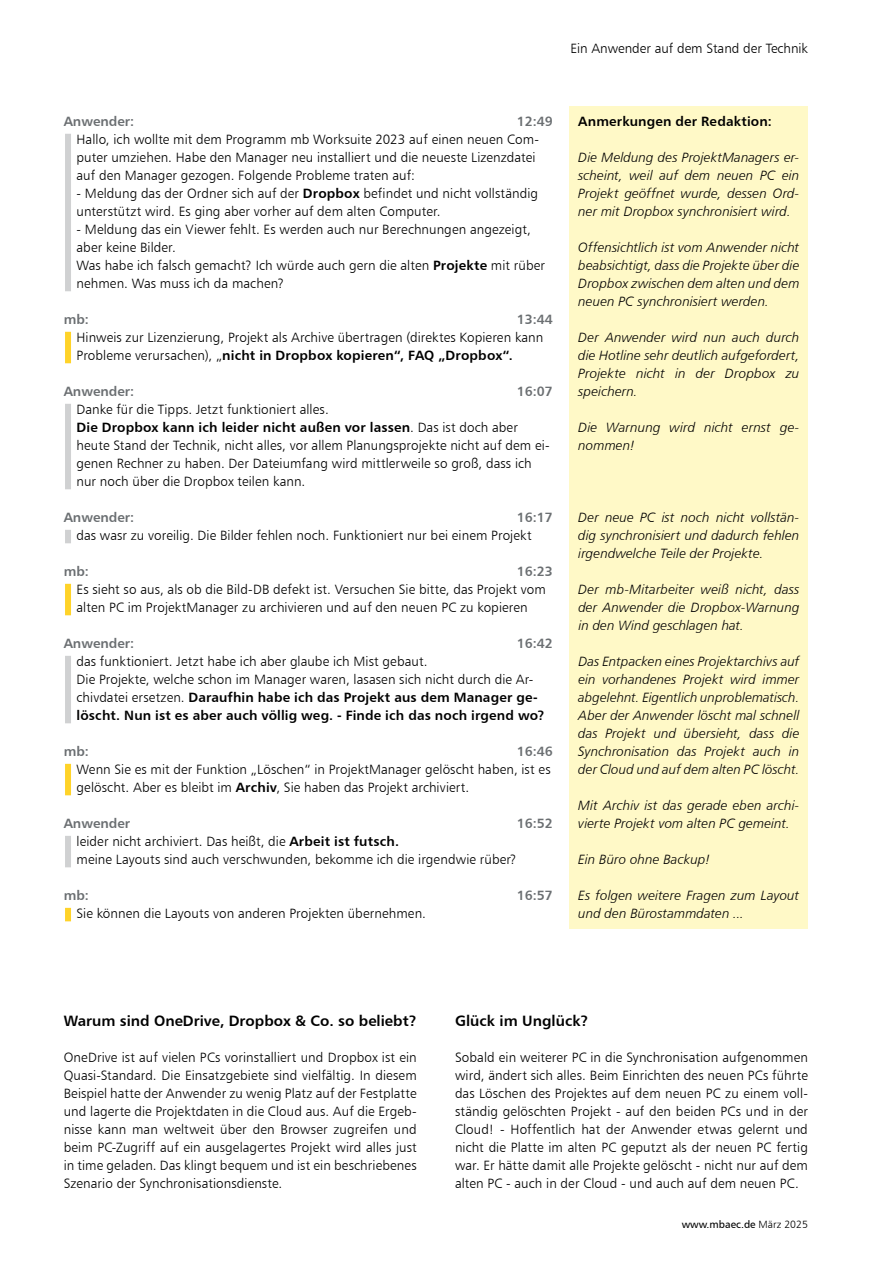
<style>
.page{position:relative;width:893px;height:1263px;background:#fff}
.page>*{position:absolute;margin:0;border:0;box-sizing:border-box;transform-origin:0 0}
.t1{font:15px "Humanist 777 BT Bold B";color:#000}
.t2{font:13.5px/18px "Humanist 777 BT Light B";letter-spacing:.005em;color:#000}
.t3{font:13.5px/18px "Humanist 777 BT Light Italic B";letter-spacing:.005em;color:#000;text-align:justify}
.t4{font:13.5px/18px "Humanist 777 BT Bold B";letter-spacing:.01em;color:#000}
.t5{font:13.5px "Humanist 777 BT Bold B";color:#6b6f72}
.t6{font:10.5px "Humanist 777 BT Roman B";color:#000}
.s1{font-family:"Humanist 777 BT Bold B"}
.s2{font-family:"Humanist 777 BT Light B"}
</style>
<div class="page">
<div style="left:65px;top:134px;width:6px;height:157px;background:#d0d1d2"></div>
<div style="left:65px;top:332px;width:6px;height:31px;background:#ffd329"></div>
<div style="left:65px;top:404px;width:6px;height:85px;background:#d0d1d2"></div>
<div style="left:65px;top:530px;width:6px;height:13px;background:#d0d1d2"></div>
<div style="left:65px;top:584px;width:6px;height:31px;background:#ffd329"></div>
<div style="left:65px;top:656px;width:6px;height:67px;background:#d0d1d2"></div>
<div style="left:65px;top:764px;width:6px;height:31px;background:#ffd329"></div>
<div style="left:65px;top:836px;width:6px;height:31px;background:#d0d1d2"></div>
<div style="left:65px;top:908px;width:6px;height:13px;background:#ffd329"></div>
<div style="left:570px;top:106px;width:238px;height:822px;background:#fff9c7"></div>
<p class="t2" style="left:570px;top:39px;width:239px">Ein Anwender auf dem Stand der Technik</p>
<p class="t5" style="left:64px;top:113px;width:72px">Anwender:</p>
<p class="t5" style="left:517px;top:113px;width:38px">12:49</p>
<p class="t2" style="left:77px;top:130px;width:464px">Hallo, ich wollte mit dem Programm mb Worksuite 2023 auf einen neuen Com&shy;puter umziehen. Habe den Manager neu installiert und die neueste Lizenzdatei auf den Manager gezogen. Folgende Probleme traten auf:</p>
<p class="t2" style="left:77px;top:184px;width:463px">- Meldung das der Ordner sich auf der <span class="s1">Dropbox</span> befindet und nicht vollständig unterstützt wird. Es ging aber vorher auf dem alten Computer.</p>
<p class="t2" style="left:77px;top:220px;width:470px">- Meldung das ein Viewer fehlt. Es werden auch nur Berechnungen angezeigt, aber keine Bilder.<br>Was habe ich falsch gemacht? Ich würde auch gern die alten <span class="s1">Projekte</span> mit rüber nehmen. Was muss ich da machen?</p>
<p class="t5" style="left:64px;top:311px;width:27px">mb:</p>
<p class="t5" style="left:517px;top:311px;width:38px">13:44</p>
<p class="t2" style="left:77px;top:328px;width:468px">Hinweis zur Lizenzierung, Projekt als Archive übertragen (direktes Kopieren kann</p>
<p class="t4" style="left:77px;top:346px;width:438px"><span class="s2">Probleme verursachen), „</span>nicht in Dropbox kopieren“, FAQ „Dropbox“.</p>
<p class="t5" style="left:64px;top:383px;width:72px">Anwender:</p>
<p class="t5" style="left:517px;top:383px;width:38px">16:07</p>
<p class="t2" style="left:77px;top:400px;width:254px">Danke für die Tipps. Jetzt funktioniert alles.</p>
<p class="t4" style="left:77px;top:418px;width:443px">Die Dropbox kann ich leider nicht außen vor lassen<span class="s2">. Das ist doch aber</span></p>
<p class="t2" style="left:77px;top:436px;width:475px">heute Stand der Technik, nicht alles, vor allem Planungsprojekte nicht auf dem ei&shy;genen Rechner zu haben. Der Dateiumfang wird mittlerweile so groß, dass ich nur noch über die Dropbox teilen kann.</p>
<p class="t5" style="left:64px;top:509px;width:72px">Anwender:</p>
<p class="t5" style="left:517px;top:509px;width:38px">16:17</p>
<p class="t2" style="left:77px;top:526px;width:456px">das wasr zu voreilig. Die Bilder fehlen noch. Funktioniert nur bei einem Projekt</p>
<p class="t5" style="left:64px;top:563px;width:27px">mb:</p>
<p class="t5" style="left:517px;top:563px;width:38px">16:23</p>
<p class="t2" style="left:77px;top:580px;width:471px">Es sieht so aus, als ob die Bild-DB defekt ist. Versuchen Sie bitte, das Projekt vom alten PC im ProjektManager zu archivieren und auf den neuen PC zu kopieren</p>
<p class="t5" style="left:64px;top:635px;width:72px">Anwender:</p>
<p class="t5" style="left:517px;top:635px;width:38px">16:42</p>
<p class="t2" style="left:77px;top:652px;width:458px">das funktioniert. Jetzt habe ich aber glaube ich Mist gebaut.<br>Die Projekte, welche schon im Manager waren, lasasen sich nicht durch die Ar-</p>
<p class="t4" style="left:77px;top:688px;width:470px"><span class="s2">chivdatei ersetzen.</span> Daraufhin habe ich das Projekt aus dem Manager ge&shy;löscht. Nun ist es aber auch völlig weg. - Finde ich das noch irgend wo?</p>
<p class="t5" style="left:64px;top:743px;width:27px">mb:</p>
<p class="t5" style="left:517px;top:743px;width:38px">16:46</p>
<p class="t2" style="left:77px;top:760px;width:476px">Wenn Sie es mit der Funktion „Löschen“ in ProjektManager gelöscht haben, ist es gelöscht. Aber es bleibt im <span class="s1">Archiv</span>, Sie haben das Projekt archiviert.</p>
<p class="t5" style="left:64px;top:815px;width:68px">Anwender</p>
<p class="t5" style="left:517px;top:815px;width:38px">16:52</p>
<p class="t2" style="left:77px;top:832px;width:442px">leider nicht archiviert. Das heißt, die <span class="s1">Arbeit ist futsch.<br></span>meine Layouts sind auch verschwunden, bekomme ich die irgendwie rüber?</p>
<p class="t5" style="left:64px;top:887px;width:27px">mb:</p>
<p class="t5" style="left:517px;top:887px;width:38px">16:57</p>
<p class="t2" style="left:77px;top:904px;width:351px">Sie können die Layouts von anderen Projekten übernehmen.</p>
<p class="t4" style="left:578px;top:112px;width:195px">Anmerkungen der Redaktion:</p>
<p class="t3" style="left:578px;top:148px;width:223px">Die Meldung des ProjektManagers er&shy;scheint, weil auf dem neuen PC ein Projekt geöffnet wurde, dessen Ord&shy;ner mit Dropbox synchronisiert wird.</p>
<p class="t3" style="left:578px;top:238px;width:223px">Offensichtlich ist vom Anwender nicht beabsichtigt, dass die Projekte über die Dropbox zwischen dem alten und dem neuen PC synchronisiert werden.</p>
<p class="t3" style="left:578px;top:328px;width:223px">Der Anwender wird nun auch durch die Hotline sehr deutlich aufgefordert, Projekte nicht in der Dropbox zu speichern.</p>
<p class="t3" style="left:578px;top:418px;width:223px">Die Warnung wird nicht ernst ge&shy;nommen!</p>
<p class="t3" style="left:578px;top:508px;width:223px">Der neue PC ist noch nicht vollstän&shy;dig synchronisiert und dadurch fehlen irgendwelche Teile der Projekte.</p>
<p class="t3" style="left:578px;top:580px;width:223px">Der mb-Mitarbeiter weiß nicht, dass der Anwender die Dropbox-Warnung in den Wind geschlagen hat.</p>
<p class="t3" style="left:578px;top:652px;width:223px">Das Entpacken eines Projektarchivs auf ein vorhandenes Projekt wird immer abgelehnt. Eigentlich unproblematisch.<br>Aber der Anwender löscht mal schnell das Projekt und übersieht, dass die Synchronisation das Projekt auch in der Cloud und auf dem alten PC löscht.</p>
<p class="t3" style="left:578px;top:796px;width:223px">Mit Archiv ist das gerade eben archi&shy;vierte Projekt vom alten PC gemeint.</p>
<p class="t3" style="left:578px;top:850px;width:134px">Ein Büro ohne Backup!</p>
<p class="t3" style="left:578px;top:886px;width:223px">Es folgen weitere Fragen zum Layout und den Bürostammdaten ...</p>
<p class="t1" style="left:64px;top:1011px;width:354px">Warum sind OneDrive, Dropbox &amp; Co. so beliebt?</p>
<p class="t2" style="left:64px;top:1048px;width:354px;text-align:justify">OneDrive ist auf vielen PCs vorinstalliert und Dropbox ist ein Quasi-Standard. Die Einsatzgebiete sind vielfältig. In diesem Beispiel hatte der Anwender zu wenig Platz auf der Festplatte und lagerte die Projektdaten in die Cloud aus. Auf die Ergeb&shy;nisse kann man weltweit über den Browser zugreifen und beim PC-Zugriff auf ein ausgelagertes Projekt wird alles just in time geladen. Das klingt bequem und ist ein beschriebenes Szenario der Synchronisationsdienste.</p>
<p class="t1" style="left:455px;top:1011px;width:135px">Glück im Unglück?</p>
<p class="t2" style="left:455px;top:1048px;width:354px;text-align:justify">Sobald ein weiterer PC in die Synchronisation aufgenommen wird, ändert sich alles. Beim Einrichten des neuen PCs führte das Löschen des Projektes auf dem neuen PC zu einem voll&shy;ständig gelöschten Projekt - auf den beiden PCs und in der Cloud! - Hoffentlich hat der Anwender etwas gelernt und nicht die Platte im alten PC geputzt als der neuen PC fertig war. Er hätte damit alle Projekte gelöscht - nicht nur auf dem alten PC - auch in der Cloud - und auch auf dem neuen PC.</p>
<p class="t6" style="left:682px;top:1218px;width:128px">www.mbaec.de <span class="s2">März 2025</span></p>
</div>
